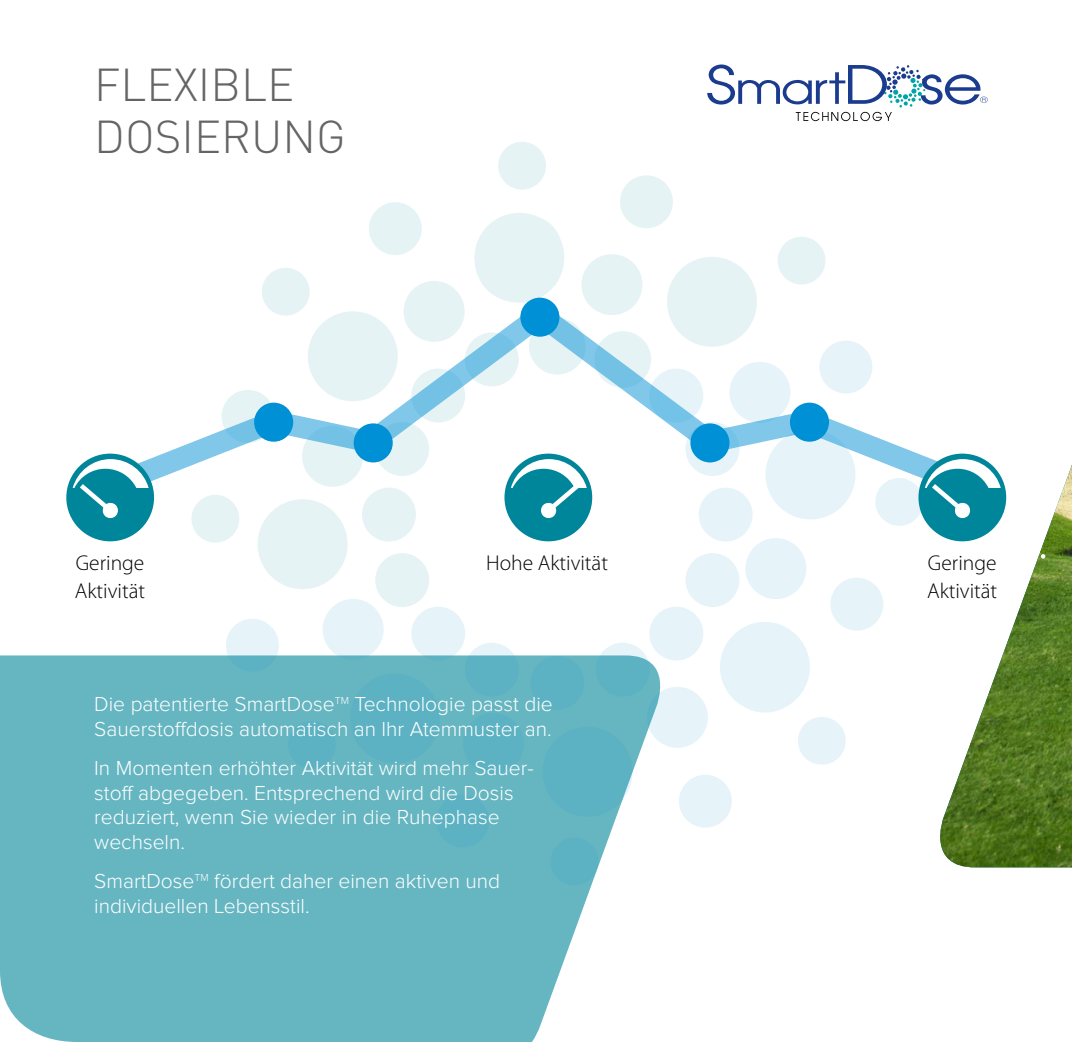
<style>
.page{position:relative;width:1072px;height:1042px;background:#fff}
.page>*{position:absolute;margin:0;border:0;box-sizing:border-box;transform-origin:0 0}
.t1{font:300 45.5px/52.5px "DIN";color:#656564}
.t2{font:300 21.53px/28px "Myriad Pro";color:#000}
.t3{font:300 21px/24.5px "Proxima Nova";color:#fff}
</style>
<div class="page">
<svg style="left:0;top:655px;width:675px;height:387px;background:#79bfc9"></svg>
<img style="left:926px;top:467px;width:145px;height:400px">
<svg style="left:647px;top:687px;width:61px;height:61px;background:#ddf0f6"></svg>
<div style="left:542px;top:727px;width:90px;height:90px;background:#5cb2c3;border-radius:50%"></div>
<div style="left:679px;top:774px;width:53px;height:54px;background:#e6f4fa;border-radius:50%"></div>
<svg style="left:460px;top:710px;width:67px;height:67px;background:#5fb3c2"></svg>
<div style="left:550px;top:837px;width:48px;height:48px;background:#5cb2c3;border-radius:50%"></div>
<div style="left:498px;top:142px;width:48px;height:48px;background:#e6f3f5;border-radius:50%"></div>
<svg style="left:778px;top:237px;width:48px;height:48px"></svg>
<div style="left:874px;top:477px;width:49px;height:49px;background:#e6f4fa;border-radius:50%"></div>
<svg style="left:285px;top:718px;width:53px;height:53px;background:#5fb3c2"></svg>
<svg style="left:345px;top:669px;width:99px;height:99px;background:#5fb3c2"></svg>
<svg style="left:433px;top:792px;width:59px;height:58px;background:#5fb3c2"></svg>
<div style="left:322px;top:599px;width:62px;height:61px;background:#e6f4fa;border-radius:50%"></div>
<div style="left:257px;top:499px;width:90px;height:90px;background:#e6f3f5;border-radius:50%"></div>
<svg style="left:226px;top:619px;width:53px;height:53px;background:#c1e2eb"></svg>
<svg style="left:191px;top:268px;width:211px;height:276px"></svg>
<div style="left:403px;top:281px;width:61px;height:61px;background:#e6f3f5;border-radius:50%"></div>
<div style="left:369px;top:202px;width:53px;height:53px;background:#e6f3f5;border-radius:50%"></div>
<svg style="left:461px;top:173px;width:296px;height:130px"></svg>
<svg style="left:711px;top:535px;width:172px;height:230px"></svg>
<div style="left:765px;top:429px;width:90px;height:90px;background:#e6f4fa;border-radius:50%"></div>
<div style="left:362px;top:487px;width:54px;height:54px;background:#e6f3f5;border-radius:50%"></div>
<div style="left:375px;top:553px;width:54px;height:54px;background:#e6f3f5;border-radius:50%"></div>
<div style="left:411px;top:606px;width:54px;height:54px;background:#e6f4fa;border-radius:50%"></div>
<svg style="left:465px;top:643px;width:54px;height:53px;background:#74bdcc"></svg>
<div style="left:530px;top:656px;width:54px;height:54px;background:#5cb2c3;border-radius:50%"></div>
<svg style="left:596px;top:643px;width:54px;height:53px;background:#76becd"></svg>
<div style="left:649px;top:606px;width:54px;height:54px;background:#e6f4fa;border-radius:50%"></div>
<div style="left:685px;top:553px;width:54px;height:54px;background:#e6f4fa;border-radius:50%"></div>
<div style="left:698px;top:487px;width:54px;height:54px;background:#e6f4fa;border-radius:50%"></div>
<svg style="left:105px;top:303px;width:873px;height:194px"></svg>
<div style="left:254px;top:403px;width:39px;height:39px;background:#0090d6;border-radius:50%"></div>
<div style="left:790px;top:403px;width:39px;height:39px;background:#0090d6;border-radius:50%"></div>
<div style="left:520px;top:298px;width:39px;height:39px;background:#0090d6;border-radius:50%"></div>
<div style="left:354px;top:423px;width:39px;height:39px;background:#0090d6;border-radius:50%"></div>
<div style="left:690px;top:423px;width:39px;height:39px;background:#0090d6;border-radius:50%"></div>
<svg style="left:707px;top:64px;width:280px;height:57px"></svg>
<div style="left:66px;top:454px;width:88px;height:87px;background:#00869a;border-radius:50%"></div>
<svg style="left:73px;top:459px;width:76px;height:60px"></svg>
<div style="left:504px;top:454px;width:88px;height:87px;background:#00869a;border-radius:50%"></div>
<svg style="left:511px;top:459px;width:76px;height:60px"></svg>
<svg style="left:1040px;top:554px;width:5px;height:4px"></svg>
<div style="left:918px;top:454px;width:88px;height:87px;background:#00869a;border-radius:50%"></div>
<svg style="left:924px;top:459px;width:76px;height:60px"></svg>
<h1 class="t1" style="left:94px;top:58px;width:253px">FLEXIBLE<br>DOSIERUNG</h1>
<p class="t2" style="left:75px;top:550px;width:72px">Geringe<br>Aktivität</p>
<p class="t2" style="left:486px;top:550px;width:123px">Hohe Aktivität</p>
<p class="t2" style="left:927px;top:550px;width:72px">Geringe<br>Aktivität</p>
<p class="t3" style="left:94px;top:693px;width:460px">Die patentierte SmartDose<sup>TM</sup> Technologie passt die<br>Sauerstoffdosis automatisch an Ihr Atemmuster an.</p>
<p class="t3" style="left:94px;top:757px;width:439px">In Momenten erhöhter Aktivität wird mehr Sauer&shy;stoff abgegeben. Entsprechend wird die Dosis reduziert, wenn Sie wieder in die Ruhephase wechseln.</p>
<p class="t3" style="left:94px;top:870px;width:407px">SmartDose<sup>TM</sup> fördert daher einen aktiven und individuellen Lebensstil.</p>
</div>
